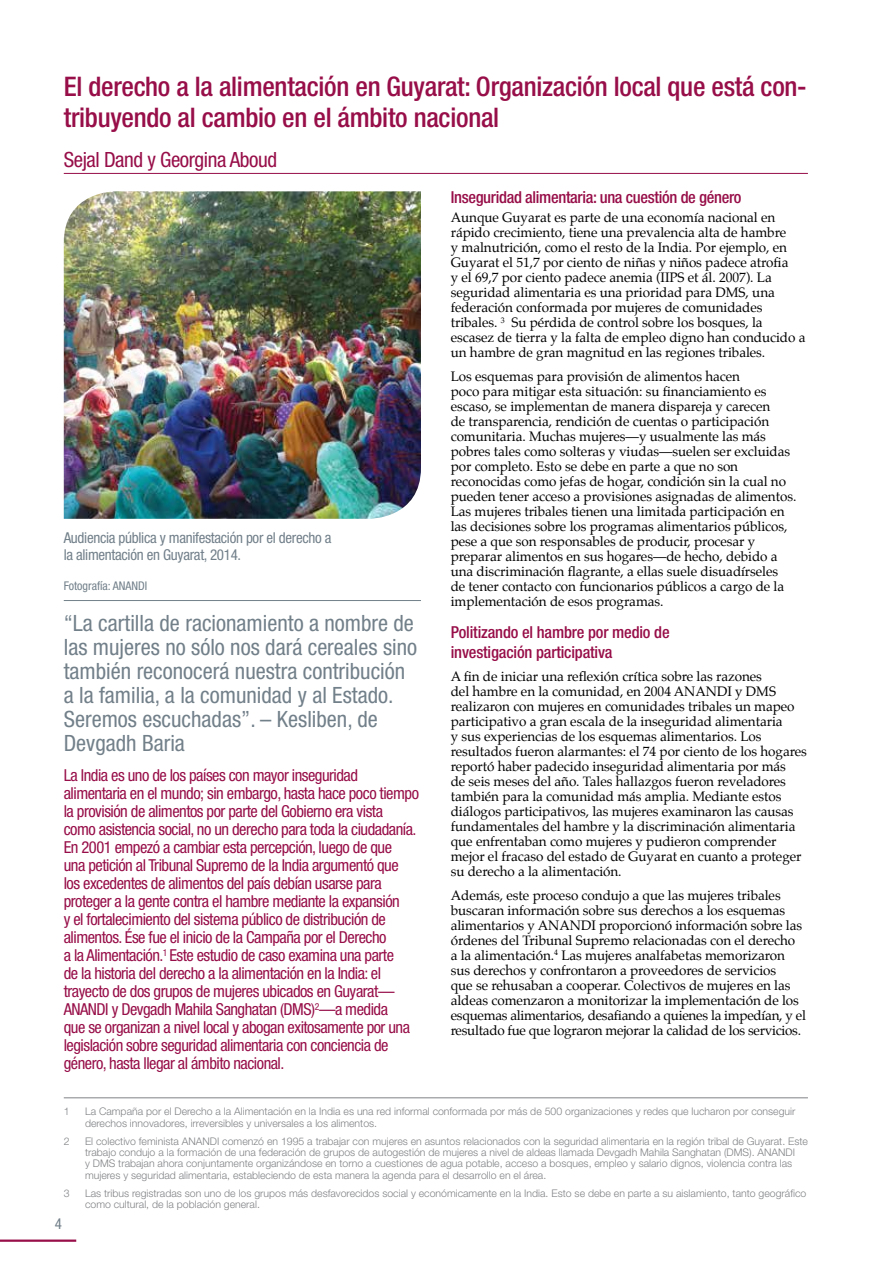
<style>
.page{position:relative;width:893px;height:1263px;background:#fff}
.page>*{position:absolute;margin:0;border:0;box-sizing:border-box;transform-origin:0 0}
.t1{font:500 condensed 27px/31.5px "Helvetica Neue LT Std";letter-spacing:-.01em;color:#970e48}
.t2{font:condensed 22.5px/24px "Helvetica Neue LT Std";color:#72808a}
.t3{font:condensed 21px "Helvetica Neue LT Std";letter-spacing:-.02em;color:#970e48}
.t4{font:condensed 16.5px/18px "Helvetica Neue LT Std";letter-spacing:-.03em;color:#970e48}
.t5{font:500 condensed 16.5px/19.5px "Helvetica Neue LT Std";letter-spacing:-.01em;color:#970e48}
.t6{font:condensed 15px/17.2px "Helvetica Neue LT Std";letter-spacing:-.02em;color:#72808a}
.t7{font:13.5px/15px "Palatino";letter-spacing:-.005em;color:#000}
.t8{font:condensed 12px "Helvetica Neue LT Std";color:#72808a}
.t9{font:300 10.5px/11.2px "Helvetica Neue LT Std";color:#808285}
</style>
<div class="page">
<hr style="left:64px;top:173px;width:744px;height:1px;background:#970e48">
<img style="left:64px;top:191px;width:357px;height:328px">
<hr style="left:64px;top:1097px;width:744px;height:1px;background:#808285">
<hr style="left:0;top:1239px;width:76px;height:3px;background:#970e48">
<hr style="left:64px;top:600px;width:357px;height:1px;background:#72808a">
<h1 class="t1" style="left:64px;top:70px;width:744px">El derecho a la alimentación en Guyarat: Organización local que está con&shy;tribuyendo al cambio en el ámbito nacional</h1>
<h3 class="t3" style="left:64px;top:147px;width:215px">Sejal Dand y Georgina Aboud</h3>
<p class="t6" style="left:64px;top:529px;width:269px">Audiencia pública y manifestación por el derecho a la alimentación en Guyarat, 2014.</p>
<p class="t8" style="left:64px;top:579px;width:85px">Fotografía: ANANDI</p>
<h2 class="t2" style="left:64px;top:610px;width:355px">“La cartilla de racionamiento a nombre de las mujeres no sólo nos dará cereales sino también reconocerá nuestra contribución a la familia, a la comunidad y al Estado.<br>Seremos escuchadas”. – Kesliben, de Devgadh Baria</h2>
<p class="t4" style="left:64px;top:766px;width:357px">La India es uno de los países con mayor inseguridad alimentaria en el mundo; sin embargo, hasta hace poco tiempo la provisión de alimentos por parte del Gobierno era vista como asistencia social, no un derecho para toda la ciudadanía.<br>En 2001 empezó a cambiar esta percepción, luego de que<br>una petición al Tribunal Supremo de la India argumentó que los excedentes de alimentos del país debían usarse para proteger a la gente contra el hambre mediante la expansión<br>y el fortalecimiento del sistema público de distribución de alimentos. Ése fue el inicio de la Campaña por el Derecho<br>a la Alimentación.<sup>1</sup> Este estudio de caso examina una parte<br>de la historia del derecho a la alimentación en la India: el trayecto de dos grupos de mujeres ubicados en Guyarat— ANANDI y Devgadh Mahila Sanghatan (DMS)<sup>2</sup>—a medida<br>que se organizan a nivel local y abogan exitosamente por una legislación sobre seguridad alimentaria con conciencia de género, hasta llegar al ámbito nacional.</p>
<p class="t5" style="left:451px;top:187px;width:292px">Inseguridad alimentaria: una cuestión de género</p>
<p class="t7" style="left:451px;top:210px;width:356px">Aunque Guyarat es parte de una economía nacional en rápido crecimiento, tiene una prevalencia alta de hambre<br>y malnutrición, como el resto de la India. Por ejemplo, en Guyarat el 51,7 por ciento de niñas y niños padece atrofia<br>y el 69,7 por ciento padece anemia (IIPS et ál. 2007). La seguridad alimentaria es una prioridad para DMS, una federación conformada por mujeres de comunidades tribales. <sup>3</sup> Su pérdida de control sobre los bosques, la escasez de tierra y la falta de empleo digno han conducido a un hambre de gran magnitud en las regiones tribales.</p>
<p class="t7" style="left:451px;top:369px;width:347px">Los esquemas para provisión de alimentos hacen<br>poco para mitigar esta situación: su financiamiento es escaso, se implementan de manera dispareja y carecen<br>de transparencia, rendición de cuentas o participación comunitaria. Muchas mujeres—y usualmente las más pobres tales como solteras y viudas—suelen ser excluidas por completo. Esto se debe en parte a que no son reconocidas como jefas de hogar, condición sin la cual no pueden tener acceso a provisiones asignadas de alimentos.<br>Las mujeres tribales tienen una limitada participación en las decisiones sobre los programas alimentarios públicos, pese a que son responsables de producir, procesar y preparar alimentos en sus hogares—de hecho, debido a una discriminación flagrante, a ellas suele disuadírseles<br>de tener contacto con funcionarios públicos a cargo de la implementación de esos programas.</p>
<p class="t5" style="left:451px;top:622px;width:220px">Politizando el hambre por medio de investigación participativa</p>
<p class="t7" style="left:451px;top:669px;width:358px">A fin de iniciar una reflexión crítica sobre las razones<br>del hambre en la comunidad, en 2004 ANANDI y DMS realizaron con mujeres en comunidades tribales un mapeo participativo a gran escala de la inseguridad alimentaria<br>y sus experiencias de los esquemas alimentarios. Los resultados fueron alarmantes: el 74 por ciento de los hogares reportó haber padecido inseguridad alimentaria por más<br>de seis meses del año. Tales hallazgos fueron reveladores también para la comunidad más amplia. Mediante estos diálogos participativos, las mujeres examinaron las causas fundamentales del hambre y la discriminación alimentaria que enfrentaban como mujeres y pudieron comprender mejor el fracaso del estado de Guyarat en cuanto a proteger su derecho a la alimentación.</p>
<p class="t7" style="left:451px;top:887px;width:357px">Además, este proceso condujo a que las mujeres tribales buscaran información sobre sus derechos a los esquemas alimentarios y ANANDI proporcionó información sobre las órdenes del Tribunal Supremo relacionadas con el derecho<br>a la alimentación.<sup>4</sup> Las mujeres analfabetas memorizaron sus derechos y confrontaron a proveedores de servicios<br>que se rehusaban a cooperar. Colectivos de mujeres en las aldeas comenzaron a monitorizar la implementación de los esquemas alimentarios, desafiando a quienes la impedían, y el resultado fue que lograron mejorar la calidad de los servicios.</p>
<p class="t9" style="left:64px;top:1105px;width:7px">1</p>
<p class="t9" style="left:85px;top:1105px;width:712px;line-height:12px">La Campaña por el Derecho a la Alimentación en la India es una red informal conformada por más de 500 organizaciones y redes que lucharon por conseguir derechos innovadores, irreversibles y universales a los alimentos.</p>
<p class="t9" style="left:64px;top:1135px;width:7px">2</p>
<p class="t9" style="left:85px;top:1135px;width:724px">El colectivo feminista ANANDI comenzó en 1995 a trabajar con mujeres en asuntos relacionados con la seguridad alimentaria en la región tribal de Guyarat. Este trabajo condujo a la formación de una federación de grupos de autogestión de mujeres a nivel de aldeas llamada Devgadh Mahila Sanghatan (DMS). ANANDI<br>y DMS trabajan ahora conjuntamente organizándose en torno a cuestiones de agua potable, acceso a bosques, empleo y salario dignos, violencia contra las mujeres y seguridad alimentaria, estableciendo de esta manera la agenda para el desarrollo en el área.</p>
<p class="t9" style="left:64px;top:1187px;width:7px">3</p>
<p class="t9" style="left:85px;top:1187px;width:723px">Las tribus registradas son uno de los grupos más desfavorecidos social y económicamente en la India. Esto se debe en parte a su aislamiento, tanto geográfico como cultural, de la población general.</p>
<p class="t6" style="left:55px;top:1215px;width:9px">4</p>
</div>
